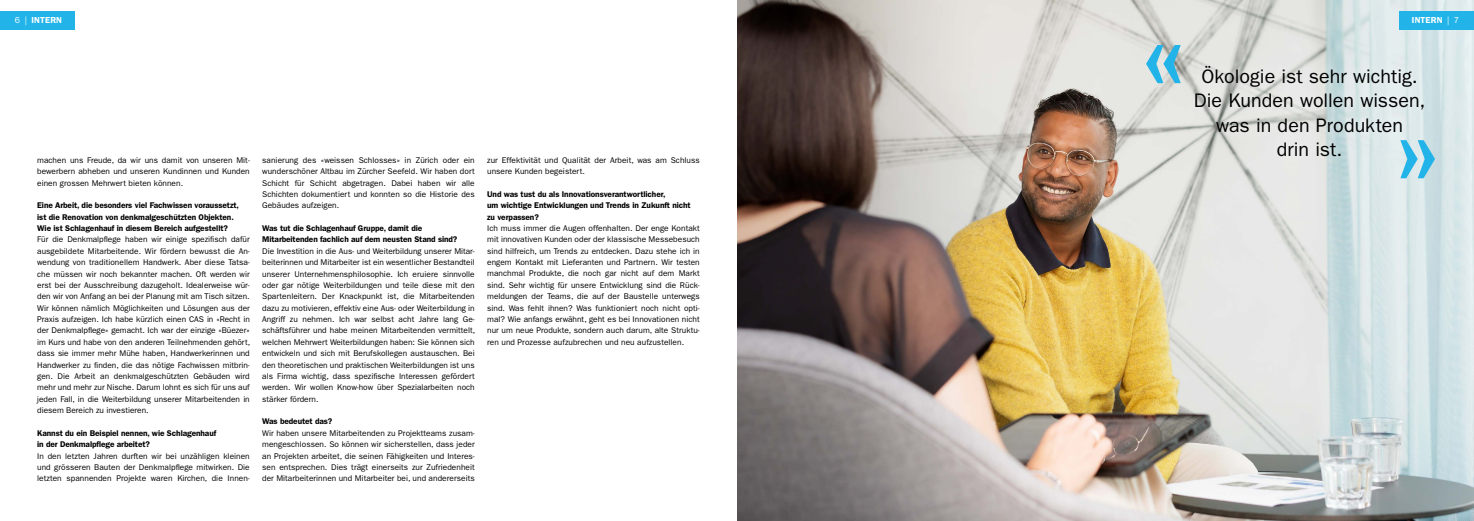
<style>
.page{position:relative;width:1474px;height:521px;background:#fff}
.page>*{position:absolute;margin:0;border:0;box-sizing:border-box;transform-origin:0 0}
.t1{font:19.6px/24.2px "ITC Franklin Gothic Std";color:#000;text-align:center}
.t2{font:600 8.75px "ITC Franklin Gothic Std";letter-spacing:.015em;color:#fff}
.t3{font:8.31px/11.4px "ITC Franklin Gothic Std";letter-spacing:.005em;color:#000;text-align:justify}
.t4{font:600 8.31px/11.4px "ITC Franklin Gothic Std";letter-spacing:-.01em;color:#000}
.s1{font-weight:400}
</style>
<div class="page">
<img style="left:737px;top:0;width:736px;height:521px">
<div style="left:1181px;top:53px;width:255px;height:116px;background:#fff;opacity:.75"></div>
<svg style="left:1400px;top:140px;width:34px;height:38px"></svg>
<svg style="left:1145px;top:45px;width:35px;height:38px"></svg>
<div style="left:1399px;top:11px;width:74px;height:19px;background:#22b4e8"></div>
<div style="left:0;top:11px;width:75px;height:19px;background:#22b4e8"></div>
<p class="t2" style="left:15px;top:15px;width:49px"><span class="s1">6 |</span> INTERN</p>
<p class="t2" style="left:1411px;top:15px;width:49px">INTERN <span class="s1">| 7</span></p>
<p class="t3" style="left:37px;top:154px;width:214px">machen uns Freude, da wir uns damit von unseren Mit&shy;bewerbern abheben und unseren Kundinnen und Kunden einen grossen Mehrwert bieten können.</p>
<p class="t4" style="left:37px;top:200px;width:203px">Eine Arbeit, die besonders viel Fachwissen voraussetzt, ist die Renovation von denkmalgeschützten Objekten.<br>Wie ist Schlagenhauf in diesem Bereich aufgestellt?</p>
<p class="t3" style="left:37px;top:234px;width:214px">Für die Denkmalpflege haben wir einige spezifisch dafür ausgebildete Mitarbeitende. Wir fördern bewusst die An&shy;wendung von traditionellem Handwerk. Aber diese Tatsa&shy;che müssen wir noch bekannter machen. Oft werden wir erst bei der Ausschreibung dazugeholt. Idealerweise wür&shy;den wir von Anfang an bei der Planung mit am Tisch sitzen.<br>Wir können nämlich Möglichkeiten und Lösungen aus der Praxis aufzeigen. Ich habe kürzlich einen CAS in «Recht in der Denkmalpflege» gemacht. Ich war der einzige «Büezer» im Kurs und habe von den anderen Teilnehmenden gehört, dass sie immer mehr Mühe haben, Handwerkerinnen und Handwerker zu finden, die das nötige Fachwissen mitbrin&shy;gen. Die Arbeit an denkmalgeschützten Gebäuden wird mehr und mehr zur Nische. Darum lohnt es sich für uns auf jeden Fall, in die Weiterbildung unserer Mitarbeitenden in diesem Bereich zu investieren.</p>
<p class="t4" style="left:37px;top:427px;width:180px">Kannst du ein Beispiel nennen, wie Schlagenhauf in der Denkmalpflege arbeitet?</p>
<p class="t3" style="left:37px;top:450px;width:214px">In den letzten Jahren durften wir bei unzähligen kleinen und grösseren Bauten der Denkmalpflege mitwirken. Die letzten spannenden Projekte waren Kirchen, die Innen-</p>
<p class="t3" style="left:262px;top:154px;width:214px">sanierung des «weissen Schlosses» in Zürich oder ein wunderschöner Altbau im Zürcher Seefeld. Wir haben dort Schicht für Schicht abgetragen. Dabei haben wir alle Schichten dokumentiert und konnten so die Historie des Gebäudes aufzeigen.</p>
<p class="t4" style="left:262px;top:222px;width:197px">Was tut die Schlagenhauf Gruppe, damit die<br>Mitarbeitenden fachlich auf dem neusten Stand sind?</p>
<p class="t3" style="left:262px;top:245px;width:214px">Die Investition in die Aus- und Weiterbildung unserer Mitar&shy;beiterinnen und Mitarbeiter ist ein wesentlicher Bestandteil unserer Unternehmensphilosophie. Ich eruiere sinnvolle oder gar nötige Weiterbildungen und teile diese mit den Spartenleitern. Der Knackpunkt ist, die Mitarbeitenden dazu zu motivieren, effektiv eine Aus- oder Weiterbildung in Angriff zu nehmen. Ich war selbst acht Jahre lang Ge&shy;schäftsführer und habe meinen Mitarbeitenden vermittelt, welchen Mehrwert Weiterbildungen haben: Sie können sich entwickeln und sich mit Berufskollegen austauschen. Bei den theoretischen und praktischen Weiterbildungen ist uns als Firma wichtig, dass spezifische Interessen gefördert werden. Wir wollen Know-how über Spezialarbeiten noch stärker fördern.</p>
<p class="t4" style="left:262px;top:416px;width:72px">Was bedeutet das?</p>
<p class="t3" style="left:262px;top:427px;width:214px">Wir haben unsere Mitarbeitenden zu Projektteams zusam&shy;mengeschlossen. So können wir sicherstellen, dass jeder an Projekten arbeitet, die seinen Fähigkeiten und Interes&shy;sen entsprechen. Dies trägt einerseits zur Zufriedenheit der Mitarbeiterinnen und Mitarbeiter bei, und andererseits</p>
<p class="t3" style="left:487px;top:154px;width:214px">zur Effektivität und Qualität der Arbeit, was am Schluss unsere Kunden begeistert.</p>
<p class="t4" style="left:487px;top:188px;width:205px">Und was tust du als Innovationsverantwortlicher,<br>um wichtige Entwicklungen und Trends in Zukunft nicht zu verpassen?</p>
<p class="t3" style="left:487px;top:222px;width:214px">Ich muss immer die Augen offenhalten. Der enge Kontakt mit innovativen Kunden oder der klassische Messebesuch sind hilfreich, um Trends zu entdecken. Dazu stehe ich in engem Kontakt mit Lieferanten und Partnern. Wir testen manchmal Produkte, die noch gar nicht auf dem Markt sind. Sehr wichtig für unsere Entwicklung sind die Rück&shy;meldungen der Teams, die auf der Baustelle unterwegs sind. Was fehlt ihnen? Was funktioniert noch nicht opti&shy;mal? Wie anfangs erwähnt, geht es bei Innovationen nicht nur um neue Produkte, sondern auch darum, alte Struktu&shy;ren und Prozesse aufzubrechen und neu aufzustellen.</p>
<h1 class="t1" style="left:1193px;top:65px;width:233px">Ökologie ist sehr wichtig.<br>Die Kunden wollen wissen, was in den Produkten<br>drin ist.</h1>
</div>
